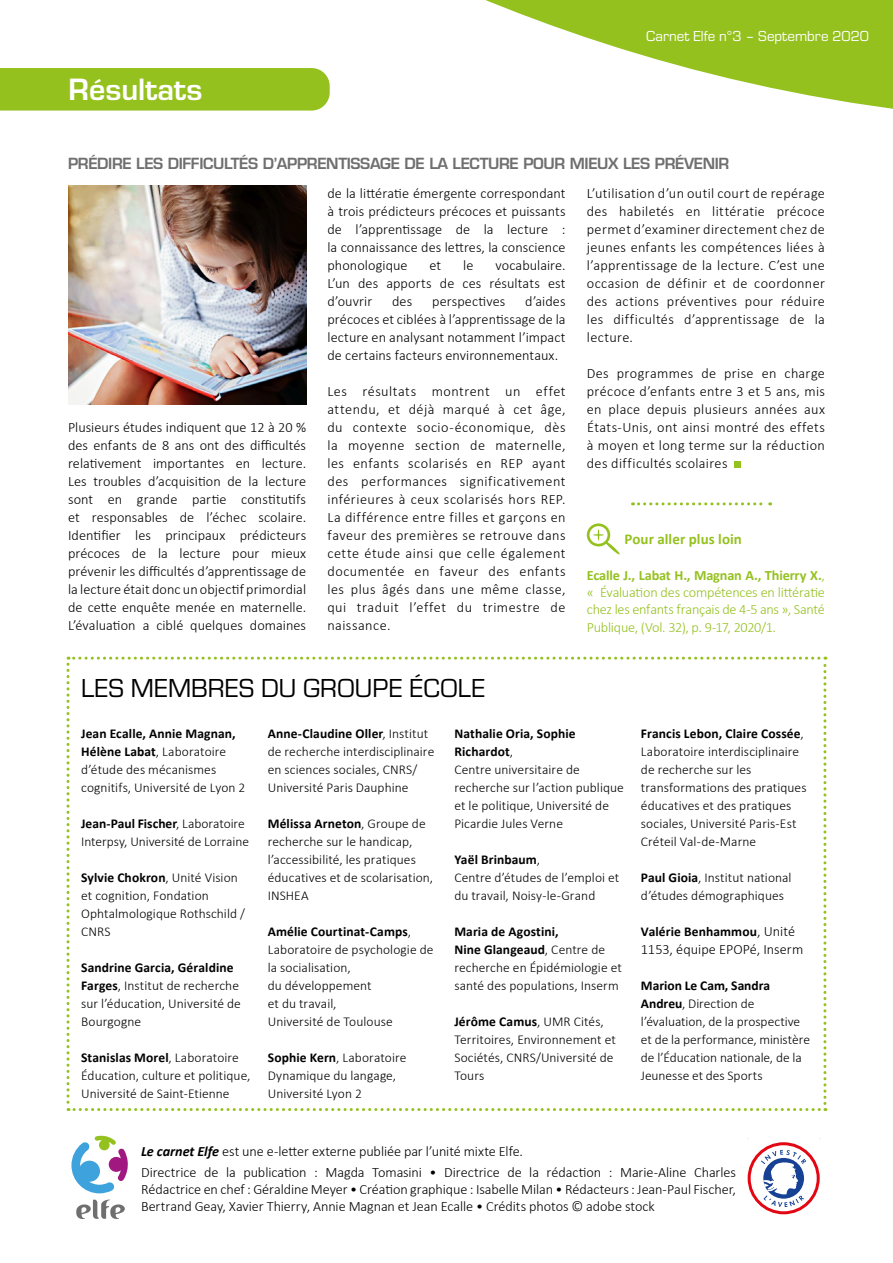
<style>
.page{position:relative;width:893px;height:1263px;background:#fff}
.page>*{position:absolute;margin:0;border:0;box-sizing:border-box;transform-origin:0 0}
.t1{font:600 28.5px "Eurostile LT Std";color:#fff}
.t2{font:27px "Eurostile";color:#000}
.t3{font:600 15px "Eurostile LT Std";letter-spacing:-.025em;color:#706f6f}
.t4{font:15px "Eurostile";color:#fff}
.t5{font:700 15px "Calibri";letter-spacing:.005em;color:#95c11f}
.t6{font:300 14.25px/18px "Calibri";color:#000;text-align:justify}
.t7{font:300 14.25px/17.1px "Calibri";letter-spacing:-.02em;color:#95c11f;text-align:justify}
.t8{font:300 13.5px/18px "Calibri";letter-spacing:.005em;color:#000}
.t9{font:700 13.5px "Calibri";letter-spacing:.01em;color:#000}
.s1{font-weight:700}
.s2{font-weight:300;font-size:14.25px}
.s3{font-weight:700;font-style:italic}
</style>
<div class="page">
<svg style="left:485px;top:0;width:408px;height:109px;fill:#95c11f"></svg>
<svg style="left:67px;top:657px;width:759px;height:454px"></svg>
<img style="left:68px;top:186px;width:238px;height:218px">
<svg style="left:71px;top:1136px;width:57px;height:57px"></svg>
<svg style="left:76px;top:1199px;width:49px;height:20px"></svg>
<svg style="left:748px;top:1142px;width:72px;height:72px"></svg>
<div style="left:751px;top:1145px;width:66px;height:66px;background:#fff;border-radius:50%"></div>
<svg style="left:761px;top:1150px;width:45px;height:57px"></svg>
<div style="left:735px;top:461px;width:6px;height:7px;background:#95c11f"></div>
<div style="left:0;top:68px;width:330px;height:43px;background:#95c11f"></div>
<svg style="left:632px;top:502px;width:139px;height:3px"></svg>
<div style="left:587px;top:523px;width:23px;height:23px;border:3px solid #95c11f;border-radius:50%"></div>
<svg style="left:593px;top:529px;width:27px;height:26px"></svg>
<h1 class="t1" style="left:69px;top:72px;width:135px">Résultats</h1>
<p class="t4" style="left:646px;top:26px;width:224px">Carnet Elfe n°3 – Septembre 2020</p>
<p class="t3" style="left:68px;top:154px;width:663px">PRÉDIRE LES DIFFICULTÉS D’APPRENTISSAGE DE LA LECTURE POUR MIEUX LES PRÉVENIR</p>
<p class="t6" style="left:68px;top:418px;width:240px">Plusieurs études indiquent que 12 à 20 % des enfants de 8 ans ont des difficultés relativement importantes en lecture.<br>Les troubles d’acquisition de la lecture sont en grande partie constitutifs et responsables de l’échec scolaire.<br>Identifier les principaux prédicteurs précoces de la lecture pour mieux prévenir les difficultés d’apprentissage de la lecture était donc un objectif primordial de cette enquête menée en maternelle.<br>L’évaluation a ciblé quelques domaines</p>
<p class="t6" style="left:327px;top:184px;width:240px">de la littératie émergente correspondant à trois prédicteurs précoces et puissants de l’apprentissage de la lecture : la connaissance des lettres, la conscience phonologique</p>
<p class="t6" style="left:327px;top:256px;width:240px;text-indent:168px">vocabulaire.<br>L’un des apports de ces résultats est d’ouvrir</p>
<p class="t6" style="left:430px;top:256px;width:13px">et</p>
<p class="t6" style="left:463px;top:256px;width:12px">le</p>
<p class="t6" style="left:327px;top:292px;width:240px;text-indent:198px">d’aides précoces et ciblées à l’apprentissage de la lecture en analysant notamment l’impact de certains facteurs environnementaux.</p>
<p class="t6" style="left:327px;top:382px;width:240px">Les résultats montrent un effet attendu, et déjà marqué à cet âge, du contexte socio-économique, dès la moyenne section de maternelle, les enfants scolarisés en REP ayant des performances significativement inférieures à ceux scolarisés hors REP.<br>La différence entre filles et garçons en faveur des premières se retrouve dans cette étude ainsi que celle également documentée en faveur des enfants les plus âgés dans une même classe, qui traduit l’effet du trimestre de naissance.</p>
<p class="t6" style="left:392px;top:292px;width:22px">des</p>
<p class="t6" style="left:432px;top:292px;width:75px">perspectives</p>
<h2 class="t2" style="left:81px;top:670px;width:406px">LES MEMBRES DU GROUPE ÉCOLE</h2>
<p class="t6" style="left:587px;top:184px;width:240px">L’utilisation d’un outil court de repérage des habiletés en littératie précoce permet d’examiner directement chez de jeunes enfants les compétences liées à l’apprentissage de la lecture. C’est une occasion de définir et de coordonner des actions préventives pour réduire les difficultés d’apprentissage de la lecture.</p>
<p class="t6" style="left:587px;top:364px;width:240px">Des programmes de prise en charge précoce d’enfants entre 3 et 5 ans, mis en place depuis plusieurs années aux États-Unis, ont ainsi montré des effets à moyen et long terme sur la réduction des difficultés scolaires</p>
<p class="t5" style="left:624px;top:528px;width:119px">Pour aller plus loin</p>
<p class="t7" style="left:587px;top:567px;width:240px"><span class="s1">Ecalle J., Labat H., Magnan A., Thierry X.</span>, « Évaluation des compétences en littératie chez les enfants français de 4-5 ans », Santé Publique, (Vol. 32), p. 9-17, 2020/1.</p>
<p class="t8" style="left:81px;top:724px;width:166px"><span class="s1">Jean Ecalle, Annie Magnan,<br>Hélène Labat</span>, Laboratoire d’étude des mécanismes cognitifs, Université de Lyon 2</p>
<p class="t8" style="left:81px;top:814px;width:169px"><span class="s1">Jean-Paul Fischer</span>, Laboratoire<br>Interpsy, Université de Lorraine</p>
<p class="t8" style="left:81px;top:868px;width:165px"><span class="s1">Sylvie Chokron</span>, Unité Vision et cognition, Fondation<br>Ophtalmologique Rothschild /<br>CNRS</p>
<p class="t8" style="left:81px;top:958px;width:161px"><span class="s1">Sandrine Garcia, Géraldine<br>Farges</span>, Institut de recherche sur l’éducation, Université de<br>Bourgogne</p>
<p class="t8" style="left:81px;top:1048px;width:171px"><span class="s1">Stanislas Morel</span>, Laboratoire<br>Éducation, culture et politique,<br>Université de Saint-Etienne</p>
<p class="t8" style="left:268px;top:724px;width:168px"><span class="s1">Anne-Claudine Oller</span>, Institut de recherche interdisciplinaire en sciences sociales, CNRS/<br>Université Paris Dauphine</p>
<p class="t8" style="left:268px;top:814px;width:167px"><span class="s1">Mélissa Arneton</span>, Groupe de recherche sur le handicap, l’accessibilité, les pratiques éducatives et de scolarisation,<br>INSHEA</p>
<p class="t8" style="left:268px;top:922px;width:167px"><span class="s1">Amélie Courtinat-Camps</span>,<br>Laboratoire de psychologie de la socialisation,<br>du développement<br>et du travail,<br>Université de Toulouse</p>
<p class="t8" style="left:268px;top:1048px;width:140px"><span class="s1">Sophie Kern</span>, Laboratoire<br>Dynamique du langage,<br>Université Lyon 2</p>
<p class="t8" style="left:454px;top:724px;width:171px"><span class="s1">Nathalie Oria, Sophie<br>Richardot</span>,<br>Centre universitaire de recherche sur l’action publique et le politique, Université de<br>Picardie Jules Verne</p>
<p class="t8" style="left:454px;top:850px;width:167px"><span class="s1">Yaël Brinbaum</span>,<br>Centre d’études de l’emploi et du travail, Noisy-le-Grand</p>
<p class="t8" style="left:454px;top:922px;width:169px"><span class="s1">Maria de Agostini,<br>Nine Glangeaud</span>, Centre de recherche en Épidémiologie et santé des populations, Inserm</p>
<p class="t8" style="left:454px;top:1012px;width:163px"><span class="s1">Jérôme Camus</span>, UMR Cités,<br>Territoires, Environnement et<br>Sociétés, CNRS/Université de<br>Tours</p>
<p class="t8" style="left:641px;top:724px;width:167px"><span class="s1">Francis Lebon, Claire Cossée</span>,<br>Laboratoire interdisciplinaire de recherche sur les transformations des pratiques éducatives et des pratiques sociales, Université Paris-Est<br>Créteil Val-de-Marne</p>
<p class="t8" style="left:641px;top:868px;width:152px"><span class="s1">Paul Gioia</span>, Institut national d’études démographiques</p>
<p class="t9" style="left:641px;top:922px;width:156px">Valérie Benhammou<span class="s2">, Unité</span></p>
<p class="t6" style="left:641px;top:940px;width:164px">1153, équipe EPOPé, Inserm</p>
<p class="t8" style="left:641px;top:976px;width:171px"><span class="s1">Marion Le Cam, Sandra<br>Andreu</span>, Direction de l’évaluation, de la prospective et de la performance, ministère de l’Éducation nationale, de la<br>Jeunesse et des Sports</p>
<p class="t6" style="left:141px;top:1140px;width:596px;line-height:21.3px"><span class="s3">Le carnet Elfe</span> est une e-letter externe publiée par l’unité mixte Elfe.<br>Directrice de la publication : Magda Tomasini • Directrice de la rédaction : Marie-Aline Charles</p>
<p class="t6" style="left:141px;top:1181px;width:596px;line-height:17.1px">Rédactrice en chef : Géraldine Meyer • Création graphique : Isabelle Milan • Rédacteurs : Jean-Paul Fischer,<br>Bertrand Geay, Xavier Thierry, Annie Magnan et Jean Ecalle • Crédits photos © adobe stock</p>
</div>
